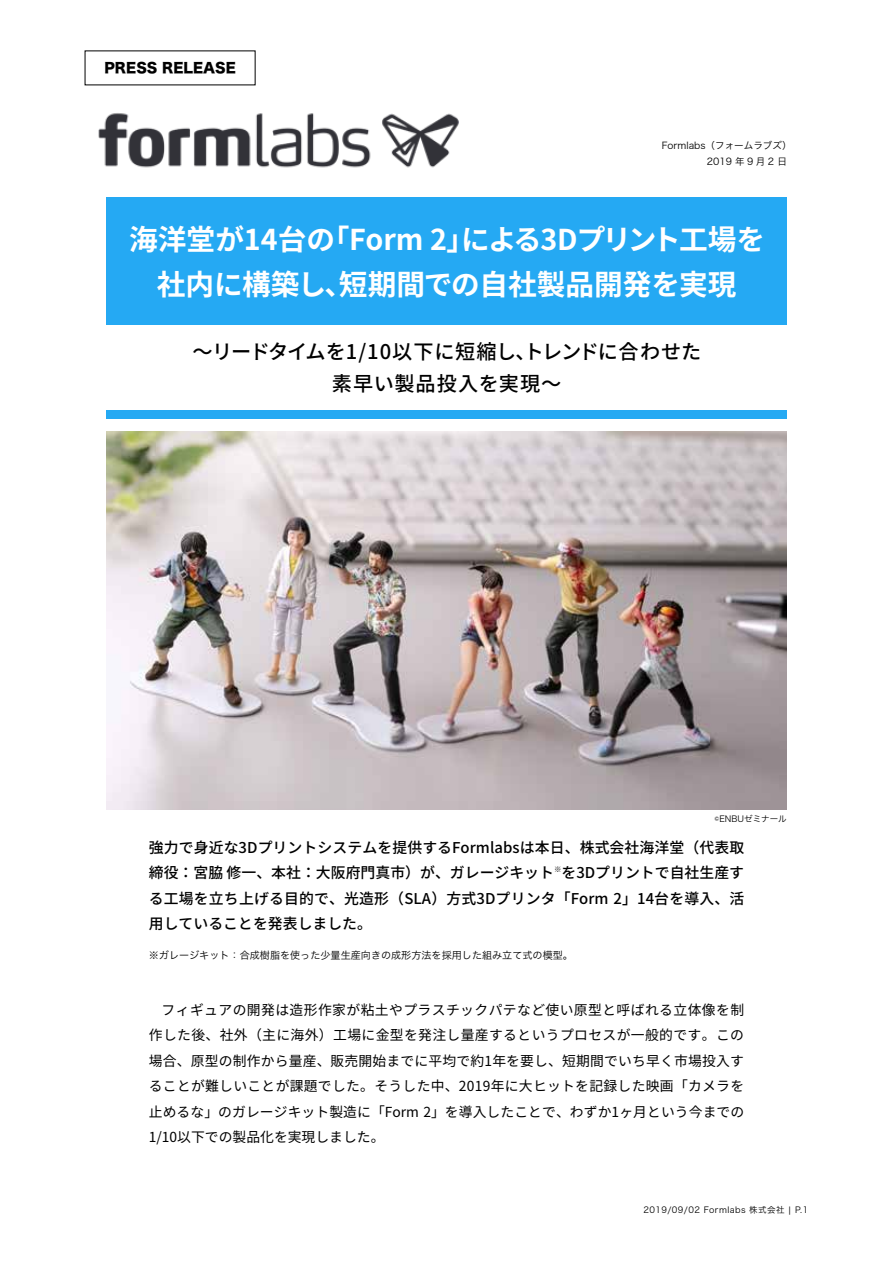
<style>
.page{position:relative;width:893px;height:1263px;background:#fff}
.page>*{position:absolute;margin:0;border:0;box-sizing:border-box;transform-origin:0 0}
.t1{font:700 28.65px/45.8px "Source Han Sans JP";color:#fff;text-align:center}
.t2{font:500 20.25px/32px "Source Han Sans JP";letter-spacing:.025em;color:#000;text-align:center}
.t3{font:500 14.85px/25.5px "Noto Sans CJ Kjp";letter-spacing:.01em;color:#000;text-align:justify}
.t4{font:13.8px/25.5px "Noto Sans CJ Kjp";letter-spacing:.005em;color:#000;text-align:justify}
.t5{font:13.8px "Hiragino Sans W8";color:#000}
.t6{font:10.05px "Hiragino Sans W3";color:#000}
.t7{font:9.6px/15.9px "Hiragino Sans W3";color:#000}
.t8{font:8.55px "Hiragino Sans W3";letter-spacing:.05em;color:#000}
.t9{font:8.55px "Hiragino Sans W3";color:#000}
</style>
<div class="page">
<img style="left:98px;top:113px;width:361px;height:55px">
<div style="left:107px;top:198px;width:680px;height:127px;background:#25a9f3"></div>
<div style="left:107px;top:410px;width:680px;height:9px;background:#25a9f3"></div>
<img style="left:106px;top:432px;width:681px;height:378px">
<p class="t5" style="left:104px;top:60px;width:133px">PRESS RELEASE</p>
<p class="t7" style="left:707px;top:137px;width:86px;text-indent:-45px">Formlabs（フォームラブズ）<br>2019 年 9 ⽉ 2 ⽇</p>
<h1 class="t1" style="left:129px;top:217px;width:637px">海洋堂が14台の「Form 2」による3Dプリント工場を社内に構築し、短期間での自社製品開発を実現</h1>
<h2 class="t2" style="left:193px;top:336px;width:510px">〜リードタイムを1/10以下に短縮し、トレンドに合わせた素早い製品投入を実現〜</h2>
<p class="t9" style="left:715px;top:811px;width:74px">©ENBUゼミナール</p>
<p class="t3" style="left:149px;top:835px;width:597px">強力で身近な3Dプリントシステムを提供するFormlabsは本日、株式会社海洋堂（代表取締役：宮脇 修一、本社：大阪府門真市）が、ガレージキット<sup>※</sup>を3Dプリントで自社生産する工場を立ち上げる目的で、光造形（SLA）方式3Dプリンタ「Form 2」14台を導入、活用していることを発表しました。</p>
<p class="t6" style="left:149px;top:946px;width:426px">※ガレージキット：合成樹脂を使った少量生産向きの成形方法を採用した組み立て式の模型。</p>
<p class="t4" style="left:149px;top:997px;width:597px;text-indent:13px">フィギュアの開発は造形作家が粘土やプラスチックパテなど使い原型と呼ばれる立体像を制作した後、社外（主に海外）工場に金型を発注し量産するというプロセスが一般的です。この場合、原型の制作から量産、販売開始までに平均で約1年を要し、短期間でいち早く市場投入することが難しいことが課題でした。そうした中、2019年に大ヒットを記録した映画「カメラを止めるな」のガレージキット製造に「Form 2」を導入したことで、わずか1ヶ月という今までの1/10以下での製品化を実現しました。</p>
<p class="t8" style="left:643px;top:1202px;width:166px">2019/09/02 Formlabs 株式会社 | P.1</p>
</div>
